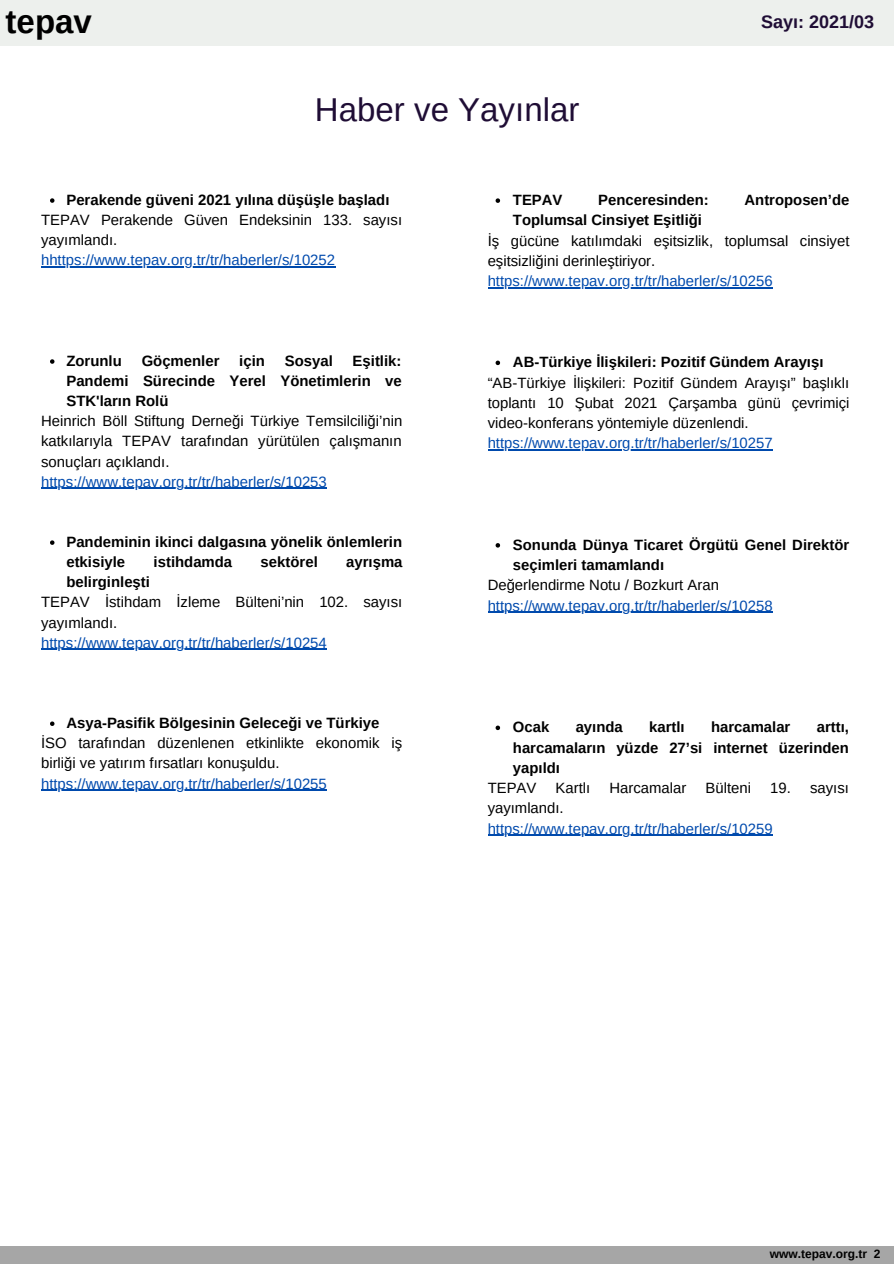
<style>
.page{position:relative;width:894px;height:1264px;background:#fff}
.page>*{position:absolute;margin:0;border:0;box-sizing:border-box;transform-origin:0 0}
.t1{font:33px "Arimo";color:#1f0d35}
.t2{font:700 33px "Arimo";color:#000}
.t3{font:700 18px "Arimo";color:#1f0d35}
.t4{font:14.85px/20.1px "Arimo";color:#000}
.t5{font:700 14.85px/20.1px "Arimo";color:#000;text-align:justify}
.t6{font:14.85px "Arimo";color:#004aad}
.t7{font:700 12px "Arimo";color:#000}
</style>
<div class="page">
<svg style="left:50px;top:198px;width:4px;height:5px"></svg>
<svg style="left:50px;top:359px;width:4px;height:5px"></svg>
<svg style="left:50px;top:540px;width:4px;height:5px"></svg>
<svg style="left:50px;top:721px;width:4px;height:5px"></svg>
<hr style="left:41px;top:266px;width:294px;height:2px;background:#004aad">
<hr style="left:41px;top:488px;width:286px;height:1px;background:#004aad">
<hr style="left:41px;top:649px;width:286px;height:1px;background:#004aad">
<hr style="left:41px;top:789px;width:286px;height:1px;background:#004aad">
<svg style="left:495px;top:198px;width:5px;height:5px"></svg>
<svg style="left:495px;top:360px;width:5px;height:5px"></svg>
<svg style="left:495px;top:543px;width:5px;height:4px"></svg>
<svg style="left:495px;top:725px;width:5px;height:5px"></svg>
<hr style="left:487px;top:287px;width:285px;height:1px;background:#004aad">
<hr style="left:487px;top:449px;width:285px;height:2px;background:#004aad">
<hr style="left:487px;top:612px;width:285px;height:1px;background:#004aad">
<hr style="left:487px;top:834px;width:285px;height:2px;background:#004aad">
<div style="left:0;top:1246px;width:893px;height:17px;background:#a6a6a6"></div>
<div style="left:0;top:0;width:893px;height:45px;background:#edf0ed"></div>
<p class="t2" style="left:6px;top:3px;width:88px">tepav</p>
<p class="t3" style="left:760px;top:12px;width:115px">Sayı: 2021/03</p>
<p class="t1" style="left:315px;top:91px;width:266px">Haber ve Yayınlar</p>
<p class="t5" style="left:66px;top:190px;width:324px">Perakende güveni 2021 yılına düşüşle başladı</p>
<p class="t4" style="left:41px;top:210px;width:362px">TEPAV Perakende Güven Endeksinin 133. sayısı yayımlandı.</p>
<p class="t6" style="left:41px;top:252px;width:295px">hhttps://www.tepav.org.tr/tr/haberler/s/10252</p>
<p class="t5" style="left:66px;top:351px;width:337px;text-indent:286px">Eşitlik:<br>Pandemi Sürecinde Yerel Yönetimlerin ve STK'ların Rolü</p>
<p class="t5" style="left:66px;top:351px;width:57px">Zorunlu</p>
<p class="t5" style="left:142px;top:351px;width:79px">Göçmenler</p>
<p class="t5" style="left:239px;top:351px;width:27px">için</p>
<p class="t5" style="left:285px;top:351px;width:50px">Sosyal</p>
<p class="t4" style="left:41px;top:411px;width:363px;text-align:justify">Heinrich Böll Stiftung Derneği Türkiye Temsilciliği’nin katkılarıyla TEPAV tarafından yürütülen çalışmanın sonuçları açıklandı.</p>
<p class="t6" style="left:41px;top:473px;width:287px">https://www.tepav.org.tr/tr/haberler/s/10253</p>
<p class="t5" style="left:66px;top:532px;width:337px">Pandeminin ikinci dalgasına yönelik önlemlerin etkisiyle</p>
<p class="t5" style="left:153px;top:552px;width:80px">istihdamda</p>
<p class="t5" style="left:260px;top:552px;width:59px">sektörel</p>
<p class="t5" style="left:346px;top:552px;width:58px">ayrışma</p>
<p class="t5" style="left:66px;top:572px;width:85px">belirginleşti</p>
<p class="t4" style="left:41px;top:592px;width:362px">TEPAV İstihdam İzleme Bülteni’nin 102. sayısı yayımlandı.</p>
<p class="t6" style="left:41px;top:634px;width:287px">https://www.tepav.org.tr/tr/haberler/s/10254</p>
<p class="t5" style="left:66px;top:713px;width:314px">Asya-Pasifik Bölgesinin Geleceği ve Türkiye</p>
<p class="t4" style="left:41px;top:733px;width:362px">İSO tarafından düzenlenen etkinlikte ekonomik iş birliği ve yatırım fırsatları konuşuldu.</p>
<p class="t6" style="left:41px;top:775px;width:287px">https://www.tepav.org.tr/tr/haberler/s/10255</p>
<p class="t5" style="left:513px;top:190px;width:51px">TEPAV</p>
<p class="t5" style="left:598px;top:190px;width:112px">Penceresinden:</p>
<p class="t5" style="left:744px;top:190px;width:106px">Antroposen’de</p>
<p class="t5" style="left:513px;top:210px;width:190px">Toplumsal Cinsiyet Eşitliği</p>
<p class="t4" style="left:487px;top:230px;width:363px">İş gücüne katılımdaki eşitsizlik, toplumsal cinsiyet eşitsizliğini derinleştiriyor.</p>
<p class="t6" style="left:487px;top:273px;width:286px">https://www.tepav.org.tr/tr/haberler/s/10256</p>
<p class="t5" style="left:513px;top:352px;width:312px">AB-Türkiye İlişkileri: Pozitif Gündem Arayışı</p>
<p class="t4" style="left:487px;top:372px;width:363px;text-align:justify">“AB-Türkiye İlişkileri: Pozitif Gündem Arayışı” başlıklı toplantı 10 Şubat 2021 Çarşamba günü çevrimiçi video-konferans yöntemiyle düzenlendi.</p>
<p class="t6" style="left:487px;top:435px;width:286px">https://www.tepav.org.tr/tr/haberler/s/10257</p>
<p class="t5" style="left:513px;top:534px;width:338px">Sonunda Dünya Ticaret Örgütü Genel Direktör seçimleri tamamlandı</p>
<p class="t4" style="left:487px;top:575px;width:233px">Değerlendirme Notu / Bozkurt Aran</p>
<p class="t6" style="left:487px;top:597px;width:286px">https://www.tepav.org.tr/tr/haberler/s/10258</p>
<p class="t5" style="left:513px;top:717px;width:38px">Ocak</p>
<p class="t5" style="left:575px;top:717px;width:49px">ayında</p>
<p class="t5" style="left:649px;top:717px;width:37px">kartlı</p>
<p class="t5" style="left:710px;top:717px;width:81px">harcamalar</p>
<p class="t5" style="left:513px;top:717px;width:337px;text-indent:304px">arttı, harcamaların yüzde 27’si internet üzerinden yapıldı</p>
<p class="t4" style="left:487px;top:778px;width:50px">TEPAV</p>
<p class="t4" style="left:555px;top:778px;width:36px">Kartlı</p>
<p class="t4" style="left:609px;top:778px;width:78px">Harcamalar</p>
<p class="t4" style="left:705px;top:778px;width:47px">Bülteni</p>
<p class="t4" style="left:770px;top:778px;width:80px">19. sayısı</p>
<p class="t4" style="left:487px;top:798px;width:77px">yayımlandı.</p>
<p class="t6" style="left:487px;top:820px;width:286px">https://www.tepav.org.tr/tr/haberler/s/10259</p>
<p class="t7" style="left:769px;top:1246px;width:112px">www.tepav.org.tr 2</p>
</div>
